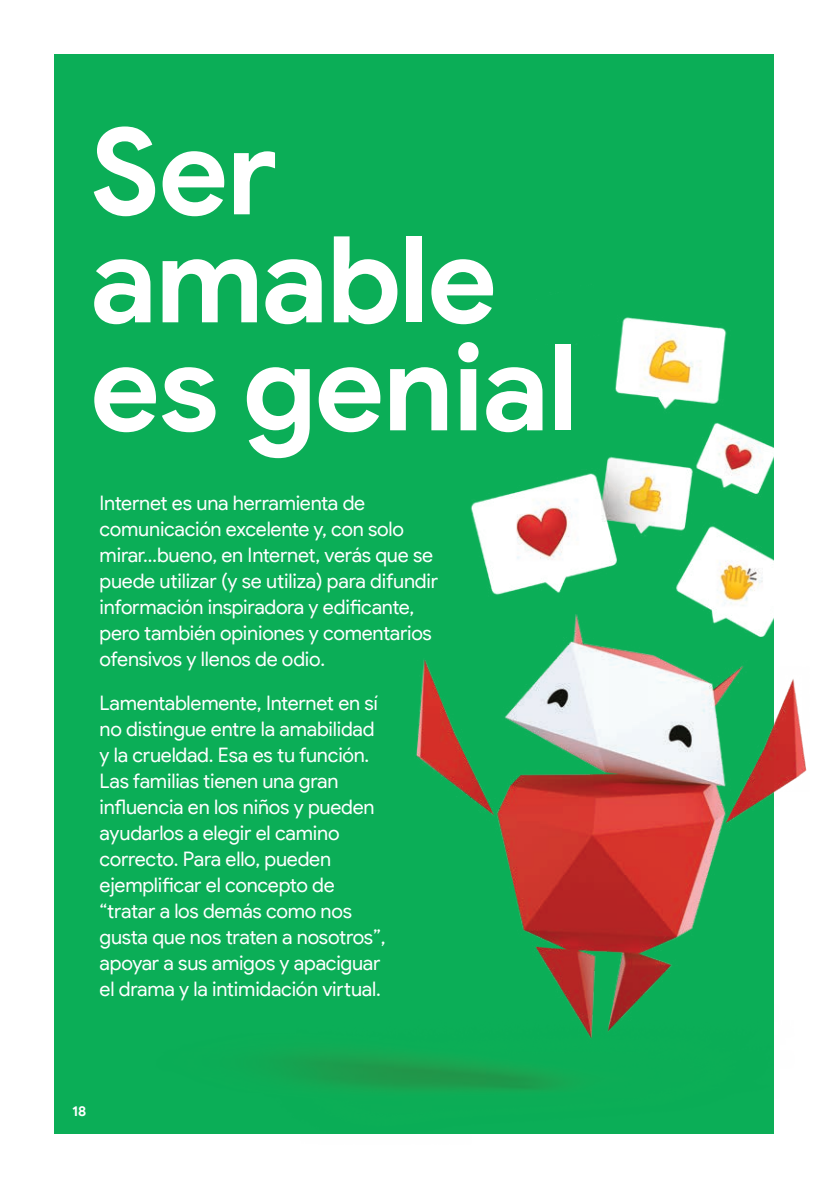
<style>
.page{position:relative;width:828px;height:1188px;background:#fff}
.page>*{position:absolute;margin:0;border:0;box-sizing:border-box;transform-origin:0 0}
.ES-Chapter_Start{font:700 120px/108px "Google Sans";letter-spacing:-.02em;color:#fff}
.Chapter_Start_-_Body{font:20px/26px "Google Sans Display";letter-spacing:-.015em;color:#fff}
.t1{font:700 14px "Google Sans Display";color:#fff}
</style>
<div class="page">
<div style="left:54px;top:54px;width:720px;height:1080px;background:#0bae57"></div>
<img style="left:290px;top:317px;width:517px;height:774px">
<svg style="left:529px;top:317px;width:79px;height:29px"></svg>
<p class="ES-Chapter_Start" style="left:90px;top:120px;width:490px">Ser amable es genial</p>
<p class="Chapter_Start_-_Body" style="left:100px;top:490px;width:340px">Internet es una herramienta de comunicación excelente y, con solo mirar…bueno, en Internet, verás que se puede utilizar (y se utiliza) para difundir información inspiradora y edificante, pero también opiniones y comentarios ofensivos y llenos de odio.</p>
<p class="Chapter_Start_-_Body" style="left:100px;top:690px;width:287px">Lamentablemente, Internet en sí no distingue entre la amabilidad y la crueldad. Esa es tu función.<br>Las familias tienen una gran influencia en los niños y pueden ayudarlos a elegir el camino correcto. Para ello, pueden ejemplificar el concepto de “tratar a los demás como nos gusta que nos traten a nosotros”, apoyar a sus amigos y apaciguar el drama y la intimidación virtual.</p>
<p class="t1" style="left:72px;top:1103px;width:16px">18</p>
</div>
